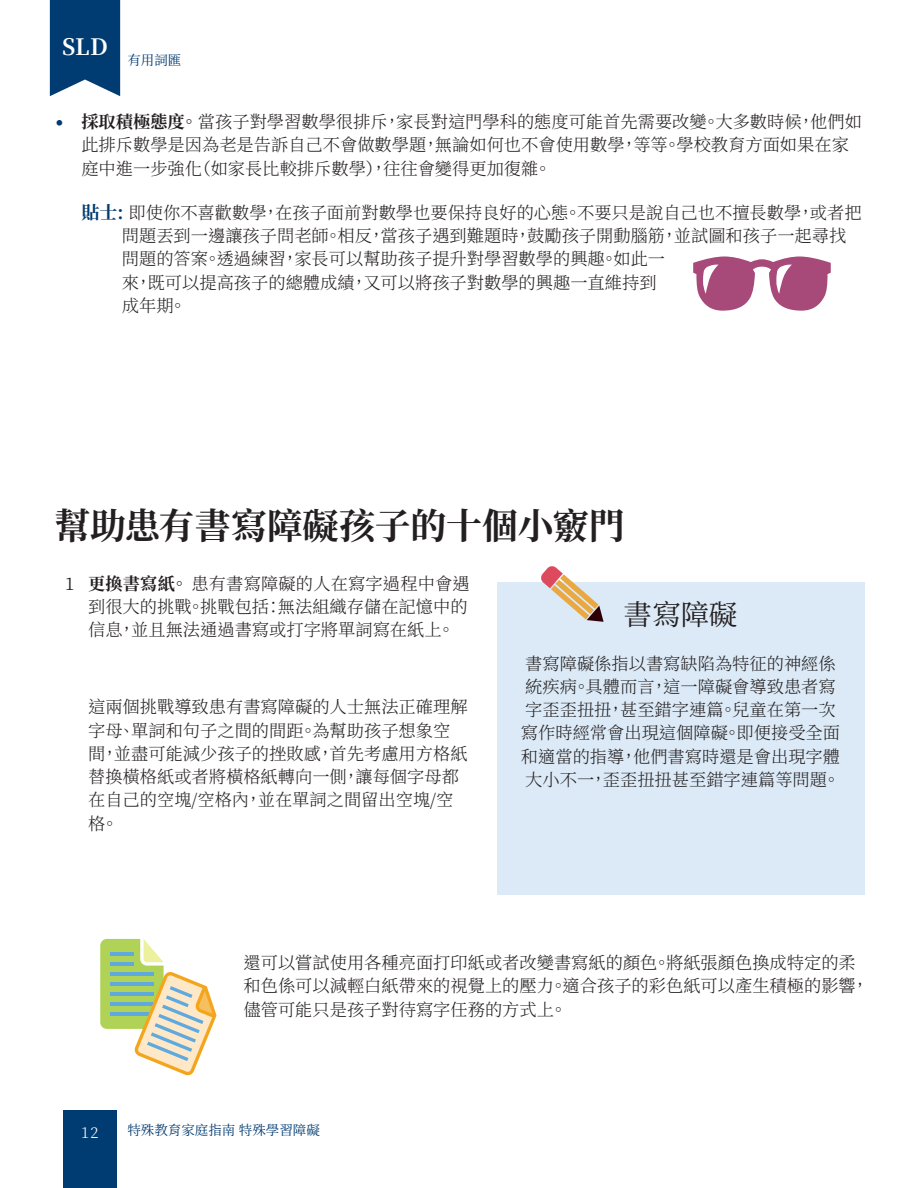
<style>
.page{position:relative;width:918px;height:1188px;background:#fff}
.page>*{position:absolute;margin:0;border:0;box-sizing:border-box;transform-origin:0 0}
.t1{font:700 36px "Source Han Serif TC";letter-spacing:-.01em;color:#231f20}
.t2{font:28.5px "Source Han Serif TC";color:#231f20}
.t3{font:700 22.5px "Source Han Serif TC";color:#fff}
.main_indent_1{font:300 17.25px/23.2px "Source Han Serif TC";color:#231f20}
.main{font:300 17.25px/23.2px "Source Han Serif TC";color:#231f20}
.t4{font:300 15px "Source Han Serif TC";color:#fff}
.t5{font:13.5px "Source Han Serif TC";color:#003b71}
.s1{color:#003b71}
.s2{font-weight:700}
.s3{font-weight:700;font-size:18px;color:#003b71}
.s4{font-weight:400}
</style>
<div class="page">
<div style="left:497px;top:582px;width:367px;height:313px;background:#dceaf7"></div>
<svg style="left:693px;top:256px;width:138px;height:55px"></svg>
<svg style="left:100px;top:939px;width:117px;height:136px"></svg>
<svg style="left:541px;top:566px;width:63px;height:56px"></svg>
<div style="left:63px;top:1111px;width:54px;height:77px;background:#003b71"></div>
<svg style="left:50px;top:0;width:70px;height:96px;background:#154b7d"></svg>
<h3 class="t3" style="left:62px;top:34px;width:47px">SLD</h3>
<p class="t5" style="left:127px;top:52px;width:55px">有用詞匯</p>
<p class="main_indent_1" style="left:81px;top:111px;width:782px;text-indent:-27px"><span class="s1">•</span> <span class="s2">採取積極態度。</span> 當孩子對學習數學很排斥，家長對這門學科的態度可能首先需要改變。大多數時候，他們如此排斥數學是因為老是告訴自己不會做數學題，無論如何也不會使用數學，等等。學校教育方面如果在家庭中進一步強化（如家長比較排斥數學），往往會變得更加復雜。</p>
<p class="main_indent_1" style="left:122px;top:201px;width:741px;text-indent:-40px"><span class="s3">貼士:</span> 即使你不喜歡數學，在孩子面前對數學也要保持良好的心態。不要只是說自己也不擅長數學，或者把問題丟到一邊讓孩子問老師。相反，當孩子遇到難題時，鼓勵孩子開動腦筋，並試圖和孩子一起尋找問題的答案。透過練習，家長可以幫助孩子提升對學習數學的興趣。如此一<br>來，既可以提高孩子的總體成績，又可以將孩子對數學的興趣一直維持到<br>成年期。</p>
<p class="t1" style="left:54px;top:506px;width:572px">幫助患有書寫障礙孩子的十個小竅門</p>
<p class="main_indent_1" style="left:88px;top:572px;width:383px;text-indent:-23px"><span class="s4">1</span> <span class="s2">更換書寫紙。</span> 患有書寫障礙的人在寫字過程中會遇到很大的挑戰。挑戰包括：無法組織存儲在記憶中的信息，並且無法通過書寫或打字將單詞寫在紙上。</p>
<p class="t2" style="left:624px;top:599px;width:115px">書寫障礙</p>
<p class="main" style="left:521px;top:652px;width:321px">書寫障礙係指以書寫缺陷為特征的神經係統疾病。具體而言，這一障礙會導致患者寫字歪歪扭扭，甚至錯字連篇。兒童在第一次寫作時經常會出現這個障礙。即便接受全面和適當的指導，他們書寫時還是會出現字體大小不一，歪歪扭扭甚至錯字連篇等問題。</p>
<p class="main_indent_1" style="left:88px;top:696px;width:381px">這兩個挑戰導致患有書寫障礙的人士無法正確理解字母、單詞和句子之間的間距。為幫助孩子想象空間，並盡可能減少孩子的挫敗感，首先考慮用方格紙替換橫格紙或者將橫格紙轉向一側，讓每個字母都在自己的空塊/空格內，並在單詞之間留出空塊/空格。</p>
<p class="main_indent_1" style="left:244px;top:952px;width:627px">還可以嘗試使用各種亮面打印紙或者改變書寫紙的顏色。將紙張顏色換成特定的柔和色係可以減輕白紙帶來的視覺上的壓力。適合孩子的彩色紙可以產生積極的影響，儘管可能只是孩子對待寫字任務的方式上。</p>
<p class="t4" style="left:81px;top:1124px;width:19px">12</p>
<p class="t5" style="left:127px;top:1123px;width:194px">特殊教育家庭指南 特殊學習障礙</p>
</div>
